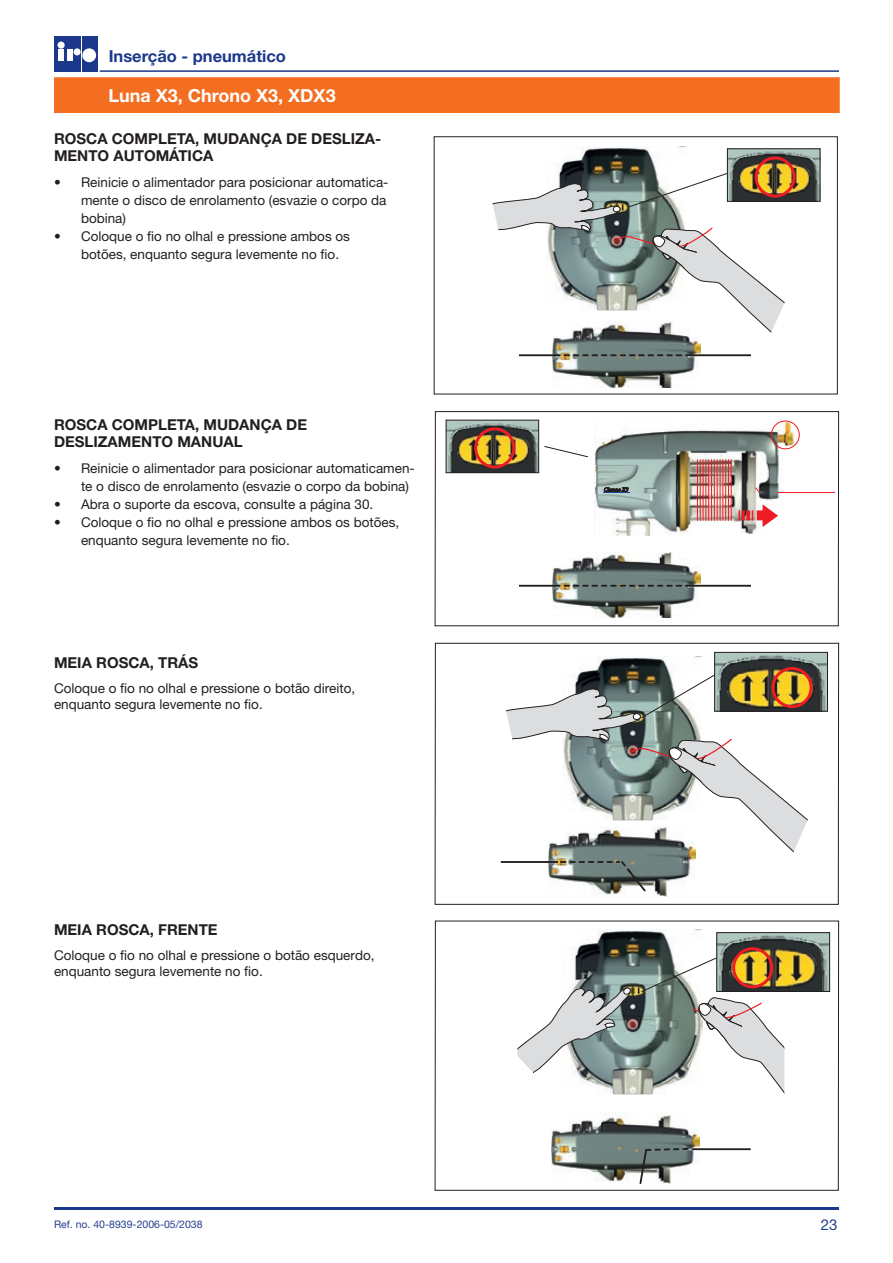
<style>
.page{position:relative;width:893px;height:1263px;background:#fff}
.page>*{position:absolute;margin:0;border:0;box-sizing:border-box;transform-origin:0 0}
.t1{font:700 18px "Helvetica Neue LT Std";color:#fff}
.t2{font:700 16.5px "Helvetica Neue LT Std";color:#1b388c}
.t3{font:700 15px/16.5px "Helvetica Neue LT Std";color:#231f20}
.t4{font:15px "Helvetica Neue LT Pro";color:#253f8e}
.t5{font:13.5px/18px "Helvetica Neue LT Pro";color:#231f20}
.t6{font:10.5px "Helvetica Neue LT Pro";color:#253f8e}
</style>
<div class="page">
<div style="left:54px;top:36px;width:43px;height:36px;background:#1b388c"></div>
<hr style="left:81px;top:36px;width:1px;height:36px;background:#fff">
<div style="left:67px;top:49px;width:6px;height:12px;background:#fff"></div>
<div style="left:58px;top:42px;width:7px;height:7px;background:#fff;border-radius:50%"></div>
<div style="left:58px;top:49px;width:6px;height:12px;background:#fff"></div>
<div style="left:82px;top:48px;width:14px;height:14px;background:#fff;border-radius:50%"></div>
<div style="left:74px;top:48px;width:7px;height:7px;background:#fff;border-radius:50%"></div>
<hr style="left:54px;top:1208px;width:785px;height:2px;background:#1b388c">
<hr style="left:100px;top:70px;width:739px;height:2px;background:#1b388c">
<div style="left:54px;top:77px;width:786px;height:36px;background:#f36e21;border:2px solid #f36e21"></div>
<img style="left:574px;top:656px;width:128px;height:18px">
<img style="left:571px;top:930px;width:128px;height:164px">
<img style="left:558px;top:146px;width:129px;height:26px">
<div style="left:434px;top:136px;width:404px;height:258px;border:1px solid #231f20"></div>
<div style="left:435px;top:643px;width:404px;height:262px;border:1px solid #231f20"></div>
<div style="left:435px;top:921px;width:404px;height:270px;border:1px solid #231f20"></div>
<img style="left:729px;top:150px;width:89px;height:22px">
<div style="left:727px;top:148px;width:93px;height:54px;border:1px solid #231f20"></div>
<img style="left:716px;top:654px;width:110px;height:20px">
<div style="left:714px;top:652px;width:114px;height:60px;border:1px solid #231f20"></div>
<img style="left:718px;top:934px;width:110px;height:56px">
<div style="left:716px;top:932px;width:114px;height:60px;border:1px solid #231f20"></div>
<div style="left:754px;top:157px;width:42px;height:41px;border:3px solid #ee1d23;border-radius:50%"></div>
<div style="left:771px;top:667px;width:42px;height:41px;border:3px solid #ee1d23;border-radius:50%"></div>
<div style="left:732px;top:947px;width:41px;height:41px;border:3px solid #ee1d23;border-radius:50%"></div>
<div style="left:435px;top:411px;width:404px;height:215px;border:1px solid #231f20"></div>
<img style="left:701px;top:421px;width:98px;height:113px">
<svg style="left:755px;top:487px;width:79px;height:6px"></svg>
<hr style="left:717px;top:460px;width:1px;height:60px;background:#ee1d23">
<hr style="left:720px;top:460px;width:1px;height:60px;background:#ee1d23">
<hr style="left:714px;top:460px;width:1px;height:60px;background:#ee1d23">
<hr style="left:711px;top:460px;width:1px;height:60px;background:#ee1d23">
<hr style="left:708px;top:460px;width:1px;height:60px;background:#ee1d23">
<hr style="left:706px;top:460px;width:1px;height:60px;background:#ee1d23">
<hr style="left:703px;top:460px;width:1px;height:60px;background:#ee1d23">
<hr style="left:728px;top:460px;width:1px;height:60px;background:#ee1d23">
<hr style="left:725px;top:460px;width:1px;height:60px;background:#ee1d23">
<hr style="left:723px;top:460px;width:1px;height:60px;background:#ee1d23">
<hr style="left:731px;top:460px;width:1px;height:60px;background:#ee1d23">
<div style="left:771px;top:421px;width:28px;height:28px;border:1px solid #ee1d23;border-radius:50%"></div>
<svg style="left:738px;top:510px;width:16px;height:10px"></svg>
<svg style="left:762px;top:504px;width:16px;height:23px"></svg>
<div style="left:757px;top:510px;width:8px;height:10px;background:#ee1d23"></div>
<svg style="left:544px;top:430px;width:157px;height:106px"></svg>
<img style="left:448px;top:422px;width:89px;height:49px">
<div style="left:446px;top:420px;width:93px;height:53px;border:1px solid #231f20"></div>
<div style="left:474px;top:427px;width:41px;height:41px;border:3px solid #ee1d23;border-radius:50%"></div>
<img style="left:591px;top:378px;width:81px;height:9px">
<svg style="left:492px;top:172px;width:329px;height:206px"></svg>
<hr style="left:691px;top:354px;width:60px;height:2px;background:#231f20">
<img style="left:552px;top:552px;width:148px;height:66px">
<hr style="left:519px;top:585px;width:36px;height:2px;background:#231f20">
<svg style="left:555px;top:585px;width:136px;height:2px"></svg>
<hr style="left:691px;top:585px;width:60px;height:2px;background:#231f20">
<svg style="left:640px;top:957px;width:144px;height:138px"></svg>
<hr style="left:501px;top:861px;width:56px;height:2px;background:#231f20">
<svg style="left:506px;top:674px;width:333px;height:227px"></svg>
<img style="left:552px;top:1112px;width:147px;height:70px">
<hr style="left:693px;top:1148px;width:58px;height:2px;background:#231f20">
<svg style="left:638px;top:1147px;width:55px;height:37px"></svg>
<svg style="left:517px;top:987px;width:114px;height:86px"></svg>
<p class="t2" style="left:109px;top:46px;width:179px">Inserção - pneumático</p>
<h1 class="t1" style="left:109px;top:84px;width:229px">Luna X3, Chrono X3, XDX3</h1>
<p class="t3" style="left:54px;top:130px;width:329px">ROSCA COMPLETA, MUDANÇA DE DESLIZA-<br>MENTO AUTOMÁTICA</p>
<p class="t5" style="left:81px;top:173px;width:309px;text-indent:-27px">• Reinicie o alimentador para posicionar automatica&shy;mente o disco de enrolamento (esvazie o corpo da bobina)</p>
<p class="t5" style="left:81px;top:227px;width:271px;text-indent:-27px">• Coloque o fio no olhal e pressione ambos os botões, enquanto segura levemente no fio.</p>
<p class="t3" style="left:54px;top:416px;width:255px">ROSCA COMPLETA, MUDANÇA DE<br>DESLIZAMENTO MANUAL</p>
<p class="t5" style="left:81px;top:459px;width:335px;text-indent:-27px">• Reinicie o alimentador para posicionar automaticamen&shy;te o disco de enrolamento (esvazie o corpo da bobina)</p>
<p class="t5" style="left:54px;top:495px;width:321px">• Abra o suporte da escova, consulte a página 30.</p>
<p class="t5" style="left:81px;top:513px;width:320px;text-indent:-27px">• Coloque o fio no olhal e pressione ambos os botões, enquanto segura levemente no fio.</p>
<p class="t3" style="left:54px;top:654px;width:146px">MEIA ROSCA, TRÁS</p>
<p class="t5" style="left:54px;top:680px;width:303px;line-height:16.5px">Coloque o fio no olhal e pressione o botão direito, enquanto segura levemente no fio.</p>
<p class="t3" style="left:54px;top:921px;width:165px">MEIA ROSCA, FRENTE</p>
<p class="t5" style="left:54px;top:946px;width:322px;line-height:16.5px">Coloque o fio no olhal e pressione o botão esquerdo, enquanto segura levemente no fio.</p>
<p class="t6" style="left:54px;top:1218px;width:150px">Ref. no. 40-8939-2006-05/2038</p>
<p class="t4" style="left:821px;top:1216px;width:18px">23</p>
</div>
